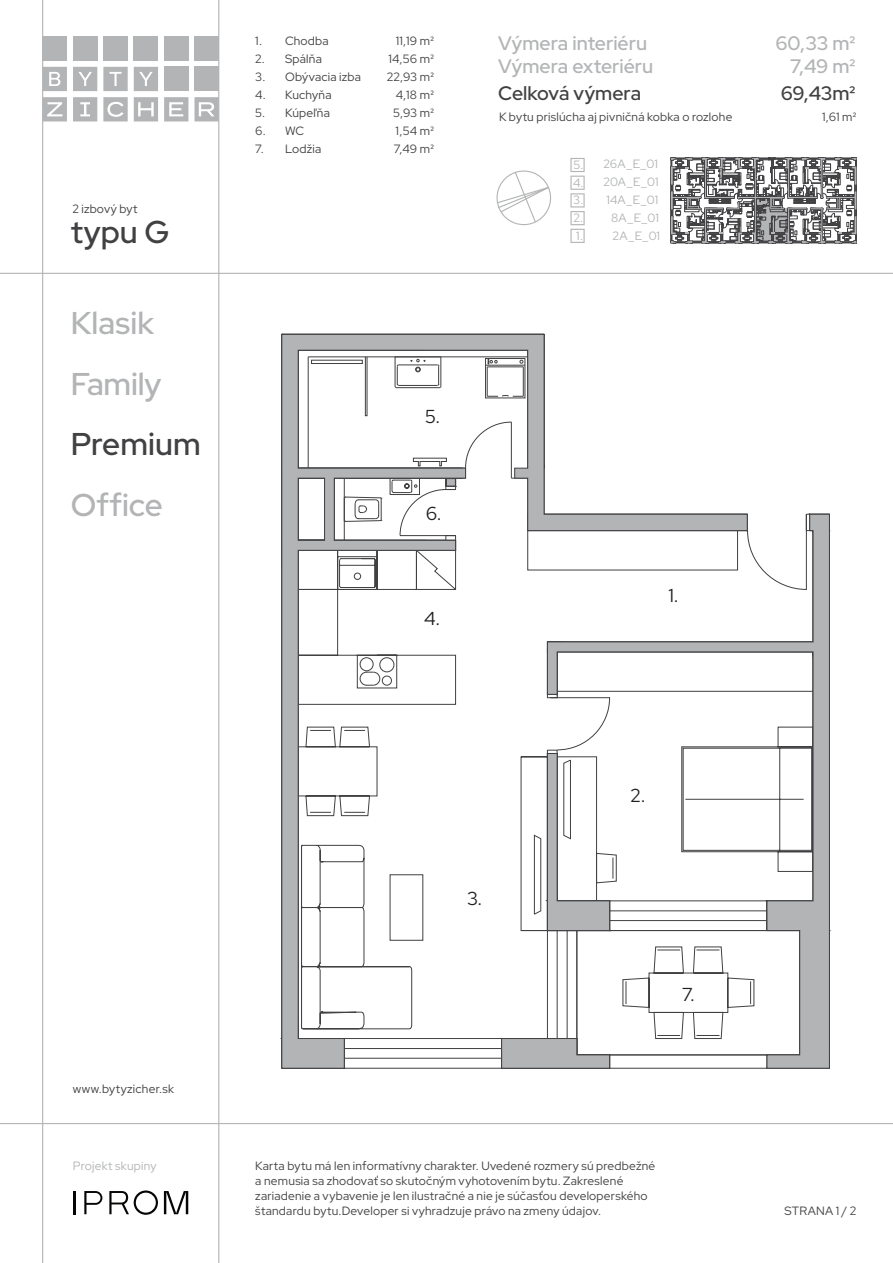
<style>
.page{position:relative;width:893px;height:1263px;background:#fff}
.page>*{position:absolute;margin:0;border:0;box-sizing:border-box;transform-origin:0 0}
.t1{font:600 31.5px/60.6px "Red Hat Display";color:#b2b4b5}
.t2{font:600 31.5px "Red Hat Display";color:#414042}
.t3{font:600 19.5px "Red Hat Display";color:#b2b4b5}
.t4{font:600 19.5px "Red Hat Display";color:#414042}
.t5{font:18.75px "Red Hat Display";color:#231f20}
.t6{font:12px/15px "Red Hat Display";letter-spacing:.02em;color:#414042}
.t7{font:12px/17.7px "Red Hat Display";letter-spacing:.005em;color:#b2b4b5}
</style>
<div class="page">
<svg style="left:570px;top:158px;width:15px;height:85px"></svg>
<hr style="left:73px;top:1191px;width:2px;height:23px;background:#050504">
<svg style="left:84px;top:1191px;width:18px;height:23px"></svg>
<svg style="left:109px;top:1190px;width:49px;height:25px"></svg>
<svg style="left:164px;top:1191px;width:24px;height:23px"></svg>
<svg style="left:43px;top:97px;width:24px;height:24px"></svg>
<svg style="left:103px;top:97px;width:25px;height:24px"></svg>
<svg style="left:134px;top:97px;width:24px;height:24px"></svg>
<svg style="left:164px;top:97px;width:24px;height:24px"></svg>
<svg style="left:194px;top:97px;width:24px;height:24px"></svg>
<svg style="left:73px;top:97px;width:24px;height:24px"></svg>
<svg style="left:43px;top:67px;width:24px;height:24px"></svg>
<svg style="left:73px;top:67px;width:24px;height:24px"></svg>
<svg style="left:103px;top:67px;width:25px;height:24px"></svg>
<svg style="left:134px;top:67px;width:24px;height:24px"></svg>
<div style="left:164px;top:67px;width:24px;height:24px;background:#b2b4b5"></div>
<div style="left:194px;top:67px;width:25px;height:24px;background:#b2b4b5"></div>
<div style="left:43px;top:36px;width:24px;height:25px;background:#b2b4b5"></div>
<div style="left:73px;top:36px;width:24px;height:25px;background:#b2b4b5"></div>
<div style="left:103px;top:36px;width:25px;height:25px;background:#b2b4b5"></div>
<div style="left:134px;top:36px;width:24px;height:25px;background:#b2b4b5"></div>
<div style="left:164px;top:36px;width:24px;height:25px;background:#b2b4b5"></div>
<div style="left:194px;top:36px;width:25px;height:25px;background:#b2b4b5"></div>
<hr style="left:42px;top:0;width:1px;height:1263px;background:#b2b4b5">
<hr style="left:218px;top:0;width:1px;height:1263px;background:#b2b4b5">
<hr style="left:0;top:273px;width:893px;height:1px;background:#b2b4b5">
<hr style="left:0;top:1123px;width:893px;height:1px;background:#b2b4b5">
<svg style="left:280px;top:334px;width:551px;height:735px"></svg>
<svg style="left:547px;top:514px;width:283px;height:554px"></svg>
<div style="left:446px;top:478px;width:10px;height:8px;background:#b2b4b5;border:1px solid #414042"></div>
<svg style="left:670px;top:158px;width:187px;height:86px"></svg>
<svg style="left:496px;top:170px;width:56px;height:55px"></svg>
<p class="t6" style="left:72px;top:201px;width:67px">2 izbový byt</p>
<h1 class="t2" style="left:71px;top:211px;width:100px">typu G</h1>
<h1 class="t1" style="left:71px;top:292px;width:92px">Klasik<br>Family</h1>
<h1 class="t2" style="left:71px;top:423px;width:132px">Premium</h1>
<h1 class="t1" style="left:71px;top:474px;width:94px">Office</h1>
<p class="t6" style="left:255px;top:33px;width:75px">1. Chodba</p>
<p class="t6" style="left:396px;top:33px;width:39px">11,19 m²</p>
<p class="t6" style="left:255px;top:51px;width:68px">2. Spálňa</p>
<p class="t6" style="left:388px;top:51px;width:47px">14,56 m²</p>
<p class="t6" style="left:255px;top:69px;width:107px">3. Obývacia izba</p>
<p class="t6" style="left:387px;top:69px;width:49px">22,93 m²</p>
<p class="t6" style="left:255px;top:87px;width:78px">4. Kuchyňa</p>
<p class="t6" style="left:396px;top:87px;width:40px">4,18 m²</p>
<p class="t6" style="left:255px;top:105px;width:76px">5. Kúpeľňa</p>
<p class="t6" style="left:393px;top:105px;width:42px">5,93 m²</p>
<p class="t6" style="left:255px;top:123px;width:51px">6. WC</p>
<p class="t6" style="left:396px;top:123px;width:40px">1,54 m²</p>
<p class="t6" style="left:255px;top:141px;width:68px">7. Lodžia</p>
<p class="t6" style="left:394px;top:141px;width:41px">7,49 m²</p>
<h3 class="t5" style="left:425px;top:404px;width:16px">5.</h3>
<h3 class="t5" style="left:426px;top:501px;width:17px">6.</h3>
<h3 class="t5" style="left:424px;top:606px;width:18px">4.</h3>
<h2 class="t3" style="left:498px;top:30px;width:150px">Výmera interiéru</h2>
<h2 class="t3" style="left:776px;top:30px;width:81px">60,33 m²</h2>
<h2 class="t3" style="left:498px;top:53px;width:156px">Výmera exteriéru</h2>
<h2 class="t3" style="left:790px;top:53px;width:67px">7,49 m²</h2>
<h2 class="t4" style="left:498px;top:80px;width:144px">Celková výmera</h2>
<h2 class="t4" style="left:781px;top:80px;width:76px">69,43m²</h2>
<p class="t6" style="left:499px;top:110px;width:235px">K bytu prislúcha aj pivničná kobka o rozlohe</p>
<p class="t6" style="left:822px;top:110px;width:36px">1,61 m²</p>
<p class="t7" style="left:573px;top:156px;width:12px;text-align:justify">5.<br>4.<br>3.</p>
<p class="t7" style="left:574px;top:209px;width:11px">2.<br>1.</p>
<p class="t7" style="left:603px;top:155px;width:57px;text-align:justify">26A_E_01<br>20A_E_01<br>14A_E_01</p>
<p class="t7" style="left:611px;top:209px;width:51px">8A_E_01<br>2A_E_01</p>
<h3 class="t5" style="left:668px;top:583px;width:12px">1.</h3>
<p class="t6" style="left:73px;top:1081px;width:103px">www.bytyzicher.sk</p>
<p class="t7" style="left:73px;top:1157px;width:85px">Projekt skupiny</p>
<h3 class="t5" style="left:467px;top:885px;width:17px">3.</h3>
<h3 class="t5" style="left:631px;top:783px;width:16px">2.</h3>
<h3 class="t5" style="left:682px;top:982px;width:14px">7.</h3>
<p class="t6" style="left:255px;top:1158px;width:402px">Karta bytu má len informatívny charakter. Uvedené rozmery sú predbežné a nemusia sa zhodovať so skutočným vyhotovením bytu. Zakreslené zariadenie a vybavenie je len ilustračné a nie je súčasťou developerského štandardu bytu.Developer si vyhradzuje právo na zmeny údajov.</p>
<p class="t6" style="left:784px;top:1203px;width:74px">STRANA 1 / 2</p>
</div>
